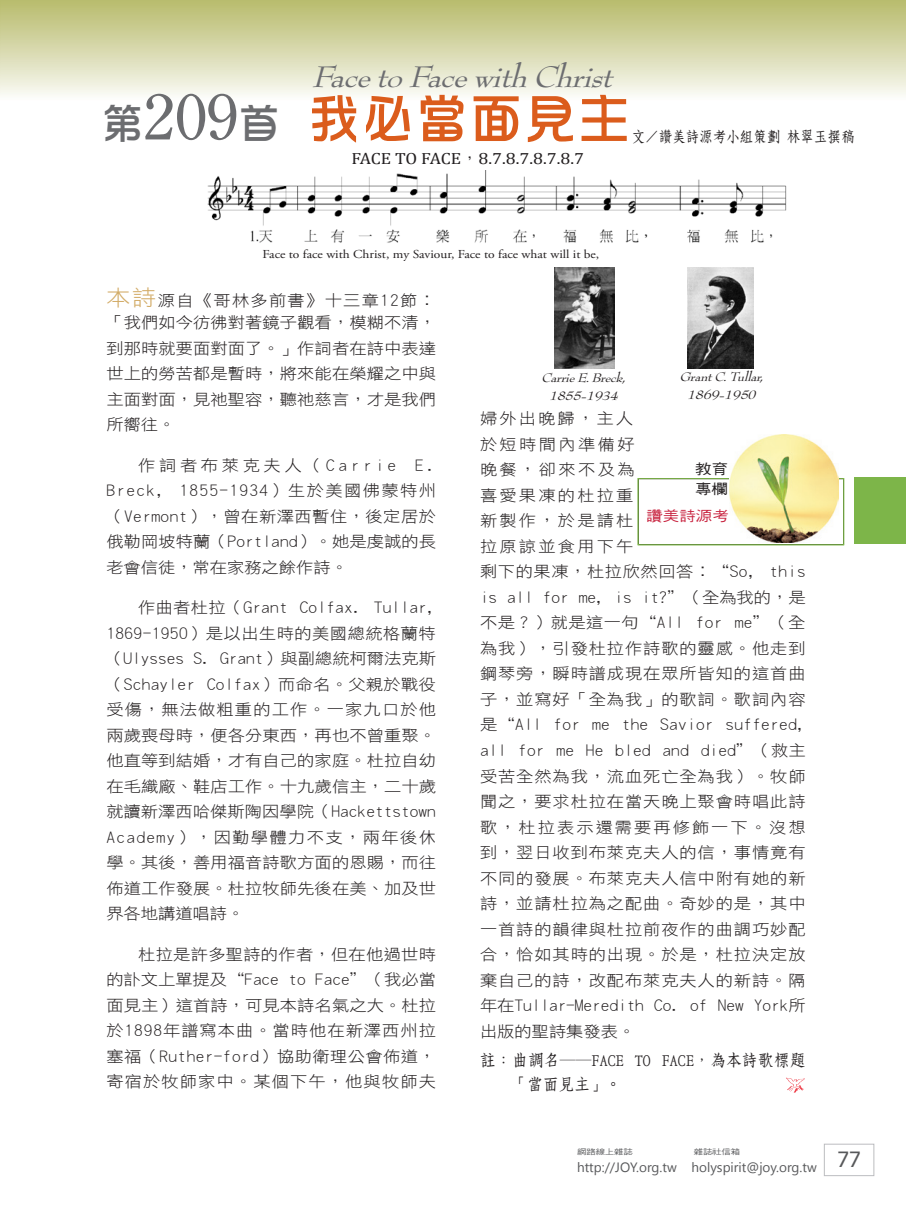
<style>
.page{position:relative;width:906px;height:1217px;background:#fff}
.page>*{position:absolute;margin:0;border:0;box-sizing:border-box;transform-origin:0 0}
.題目{font:54px "DF Hua Zong W5 WIN BF";color:#db5c1c}
.題目-2{font:italic 32.4px "Bernhard Modern Std";color:#6c6d70;scale:1.11 1}
.備註{font:16.5px/23.2px "DF Fang Song W6 WIN BF";letter-spacing:.015em;color:#231f20;scale:.95 1}
.t1{font:16.2px "Cambria Math";letter-spacing:-.015em;color:#231f20;scale:1.11 1}
.t2{font:15.6px/25.5px "DF Hei W3 WIN BF";letter-spacing:.035em;color:#231f20;text-align:justify;scale:1.11 1}
.t3{font:15.6px/22.2px "DF Hei W3 WIN BF";letter-spacing:.005em;color:#231f20;scale:1.11 1}
.作者{font:15px "DF Fang Song W6 WIN BF";color:#231f20;scale:.9 1}
.t4{font:14.1px "DF Hei W5 WIN BF";color:#c8233f;scale:1.18 1}
.t5{font:14.1px/19.8px "DF Hei W5 WIN BF";color:#231f20;scale:1.18 1}
.題目-3{font:italic 13.5px/18px "Bernhard Modern Std";color:#231f20;text-align:center;scale:1.11 1}
.t6{font:13.5px "Segoe UI";color:#57585a}
.t7{font:12.15px "Adobe Garamond Pro";color:#231f20;scale:1.11 1}
.t8{font:7.5px "DF Hei W5 WIN BF";letter-spacing:-.015em;color:#57585a;scale:1.25 1}
.s1{font-size:42px;color:#6c6d70}
.s2{font-family:"Century Old Style Std";font-size:63px;color:#6c6d70}
.s3{font-family:"DF Hei W3 WIN BF";font-size:15.6px}
.s4{font-size:21.6px;color:#d2ab66}
</style>
<div class="page">
<div style="left:824px;top:1143px;width:50px;height:32px;border:1px solid #bcbdc0"></div>
<img style="left:729px;top:434px;width:110px;height:108px">
<div style="left:638px;top:478px;width:206px;height:67px;border:1px solid #7db549"></div>
<div style="left:854px;top:477px;width:52px;height:66px;background:#7db549"></div>
<div style="left:1px;top:0;width:904px;height:101px;background:linear-gradient(to bottom,#b7ba6a,#fcfcf9)"></div>
<svg style="left:0;top:2px;width:1px;height:93px"></svg>
<svg style="left:786px;top:1077px;width:19px;height:15px"></svg>
<img style="left:207px;top:170px;width:580px;height:73px">
<img style="left:555px;top:268px;width:59px;height:100px">
<img style="left:687px;top:267px;width:66px;height:101px">
<p class="題目-2" style="left:311px;top:60px;width:281px">FacetoFacewithChrist</p>
<p class="題目" style="left:101px;top:92px;width:531px"><span class="s1">第</span><span class="s2">209</span><span class="s1">首</span> 我必當面見主</p>
<p class="作者" style="left:631px;top:128px;width:249px">文／讚美詩源考小組策劃 林翠玉撰稿</p>
<p class="t1" style="left:351px;top:149px;width:211px">FACE TO FACE<span class="s3">，</span>8.7.8.7.8.7.8.7</p>
<p class="t7" style="left:263px;top:247px;width:305px">Face to face with Christ, my Saviour, Face to face what will it be,</p>
<p class="t3" style="left:106px;top:289px;width:298px"><span class="s4">本詩</span>源自《哥林多前書》十三章12節︰「我們如今彷彿對著鏡子觀看，模糊不清，</p>
<p class="t2" style="left:106px;top:335px;width:298px">到那時就要面對面了。」作詞者在詩中表達世上的勞苦都是暫時，將來能在榮耀之中與主面對面，見祂聖容，聽祂慈言，才是我們所嚮往。</p>
<p class="t2" style="left:106px;top:452px;width:298px;text-indent:32px">作詞者布萊克夫人（Carrie E.<br>Breck, 1855-1934）生於美國佛蒙特州（Vermont），曾在新澤西暫住，後定居於俄勒岡坡特蘭（Portland）。她是虔誠的長老會信徒，常在家務之餘作詩。</p>
<p class="t2" style="left:106px;top:594px;width:298px;text-indent:32px">作曲者杜拉（Grant Colfax. Tullar, 1869-1950）是以出生時的美國總統格蘭特（Ulysses S. Grant）與副總統柯爾法克斯（Schayler Colfax）而命名。父親於戰役受傷，無法做粗重的工作。一家九口於他兩歲喪母時，便各分東西，再也不曾重聚。他直等到結婚，才有自己的家庭。杜拉自幼在毛織廠、鞋店工作。十九歲信主，二十歲就讀新澤西哈傑斯陶因學院（Hackettstown Academy），因勤學體力不支，兩年後休學。其後，善用福音詩歌方面的恩賜，而往佈道工作發展。杜拉牧師先後在美、加及世界各地講道唱詩。</p>
<p class="t2" style="left:106px;top:941px;width:298px;text-indent:32px">杜拉是許多聖詩的作者，但在他過世時的訃文上單提及“Face to Face”（我必當面見主）這首詩，可見本詩名氣之大。杜拉於1898年譜寫本曲。當時他在新澤西州拉塞福（Ruther-ford）協助衛理公會佈道，寄宿於牧師家中。某個下午，他與牧師夫</p>
<p class="題目-3" style="left:541px;top:368px;width:81px">CarrieE.Breck,<br>1855-1934</p>
<p class="題目-3" style="left:679px;top:367px;width:80px">GrantC.Tullar,<br>1869-1950</p>
<p class="t2" style="left:480px;top:405px;width:295px;text-align:left">婦外出晚歸，主人<br>於短時間內準備好<br>晚餐，卻來不及為<br>喜愛果凍的杜拉重<br>新製作，於是請杜<br>拉原諒並食用下午<br>剩下的果凍，杜拉欣然回答︰“So, this is all for me, is it?”（全為我的，是不是？）就是這一句“All for me”（全為我），引發杜拉作詩歌的靈感。他走到鋼琴旁，瞬時譜成現在眾所皆知的這首曲子，並寫好「全為我」的歌詞。歌詞內容是“All for me the Savior suffered, all for me He bled and died”（救主受苦全然為我，流血死亡全為我）。牧師聞之，要求杜拉在當天晚上聚會時唱此詩歌，杜拉表示還需要再修飾一下。沒想到，翌日收到布萊克夫人的信，事情竟有不同的發展。布萊克夫人信中附有她的新詩，並請杜拉為之配曲。奇妙的是，其中一首詩的韻律與杜拉前夜作的曲調巧妙配合，恰如其時的出現。於是，杜拉決定放棄自己的詩，改配布萊克夫人的新詩。隔年在Tullar-Meredith Co. of New York所出版的聖詩集發表。</p>
<p class="備註" style="left:511px;top:1048px;width:311px;text-indent:-32px">註：曲調名──FACE TO FACE，為本詩歌標題「當面見主」。</p>
<p class="t5" style="left:695px;top:458px;width:29px">教育專欄</p>
<p class="t4" style="left:646px;top:509px;width:71px">讚美詩源考</p>
<p class="t8" style="left:577px;top:1147px;width:46px">網路線上雜誌</p>
<p class="t8" style="left:694px;top:1147px;width:39px">雜誌社信箱</p>
<p class="t6" style="left:577px;top:1157px;width:285px">http://JOY.org.tw holyspirit@joy.org.tw <sup>77</sup></p>
</div>
